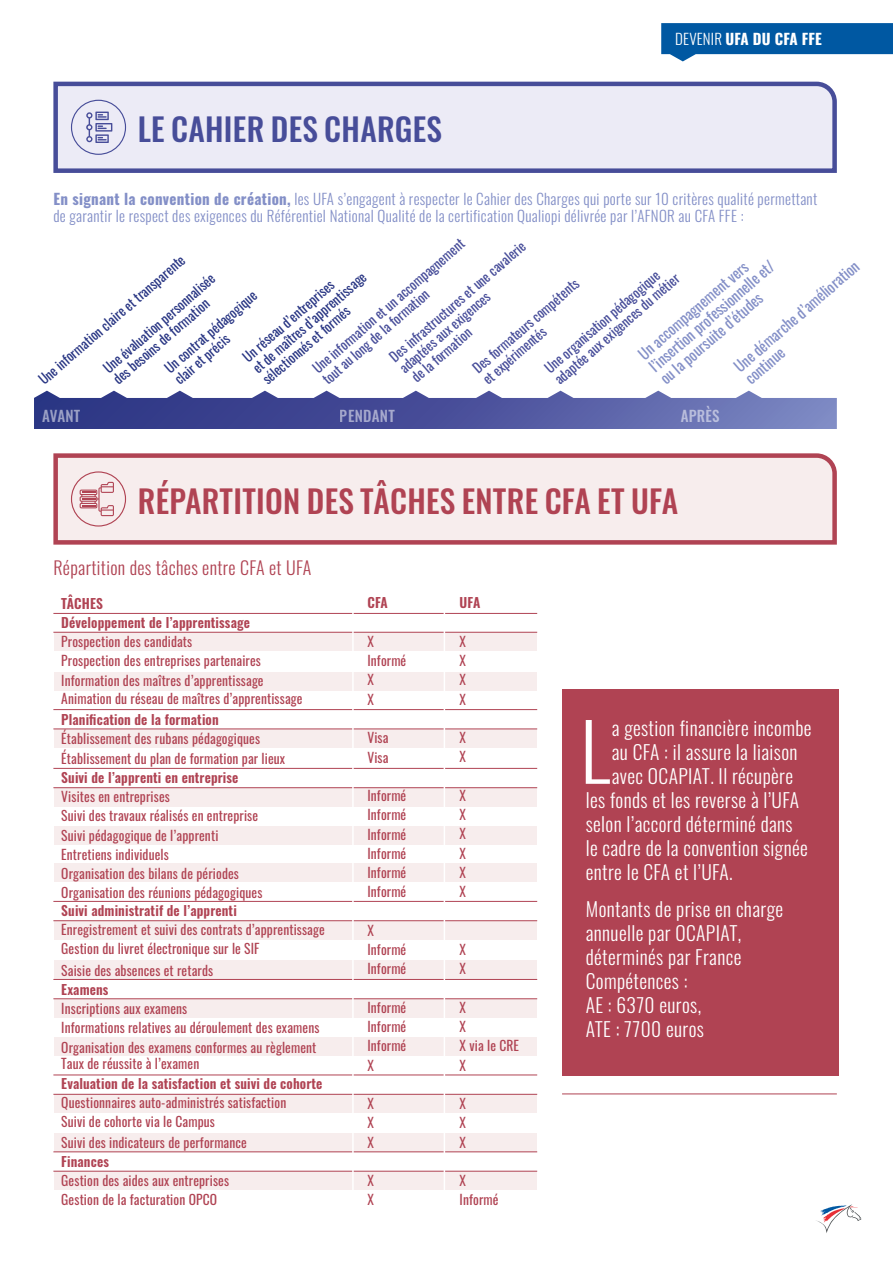
<style>
.page{position:relative;width:893px;height:1263px;background:#fff}
.page>*{position:absolute;margin:0;border:0;box-sizing:border-box;transform-origin:0 0}
.t1{font:300 78.75px "Oswald";color:#fff}
.t2{font:500 31.5px "Oswald";letter-spacing:.01em;color:#b04353}
.t3{font:500 31.5px "Oswald";letter-spacing:.01em;color:#474d99}
.t4{font:300 19.5px/24px "Oswald";letter-spacing:.02em;color:#fff}
.t5{font:300 18px "Oswald";letter-spacing:.02em;color:#b04353}
.t6{font:300 15px/17.2px "Oswald";letter-spacing:.02em;color:#838fc7}
.t7{font:15px/16.5px "Oswald";color:#838fc7}
.t8{font:700 15px "Oswald";letter-spacing:.005em;color:#fff}
.t9{font:500 15px "Oswald";letter-spacing:.015em;color:#fff}
.t10{font:13.5px/19.2px "Oswald";letter-spacing:.01em;color:#b04353}
.t11{font:13.5px/15px "Oswald";color:#474d99}
.t12{font:600 13.5px/19.2px "Oswald";letter-spacing:.01em;color:#b04353}
.t13{font:13.5px/15px "Oswald";color:#283583}
.s1{font-weight:300}
.s2{font-weight:700}
</style>
<div class="page">
<div style="left:562px;top:689px;width:276px;height:387px;background:#b04353"></div>
<div style="left:54px;top:632px;width:483px;height:19px;background:#f7eded"></div>
<div style="left:54px;top:672px;width:483px;height:19px;background:#f7eded"></div>
<div style="left:54px;top:729px;width:483px;height:19px;background:#f7eded"></div>
<div style="left:54px;top:788px;width:483px;height:18px;background:#f7eded"></div>
<div style="left:54px;top:826px;width:483px;height:18px;background:#f7eded"></div>
<div style="left:54px;top:863px;width:483px;height:19px;background:#f7eded"></div>
<div style="left:54px;top:921px;width:483px;height:18px;background:#f7eded"></div>
<div style="left:54px;top:961px;width:483px;height:18px;background:#f7eded"></div>
<div style="left:54px;top:999px;width:483px;height:18px;background:#f7eded"></div>
<div style="left:54px;top:1037px;width:483px;height:18px;background:#f7eded"></div>
<div style="left:54px;top:1094px;width:483px;height:18px;background:#f7eded"></div>
<div style="left:54px;top:1133px;width:483px;height:19px;background:#f7eded"></div>
<div style="left:54px;top:1171px;width:483px;height:18px;background:#f7eded"></div>
<svg style="left:53px;top:81px;width:784px;height:92px;background:#d9d9eb"></svg>
<svg style="left:53px;top:453px;width:784px;height:92px;background:#efdadc"></svg>
<svg style="left:34px;top:391px;width:803px;height:38px;background:#686fac"></svg>
<hr style="left:53px;top:613px;width:484px;height:1px;background:#b04353">
<hr style="left:53px;top:632px;width:484px;height:1px;background:#b04353">
<hr style="left:53px;top:709px;width:484px;height:1px;background:#b04353">
<hr style="left:53px;top:768px;width:484px;height:1px;background:#b04353">
<hr style="left:53px;top:979px;width:484px;height:1px;background:#b04353">
<hr style="left:53px;top:1074px;width:484px;height:1px;background:#b04353">
<hr style="left:53px;top:901px;width:484px;height:1px;background:#b04353">
<hr style="left:53px;top:1151px;width:484px;height:1px;background:#b04353">
<hr style="left:53px;top:728px;width:484px;height:1px;background:#b04353">
<hr style="left:53px;top:787px;width:484px;height:1px;background:#b04353">
<hr style="left:53px;top:998px;width:484px;height:1px;background:#b04353">
<hr style="left:53px;top:1094px;width:484px;height:1px;background:#b04353">
<hr style="left:53px;top:920px;width:484px;height:1px;background:#b04353">
<hr style="left:53px;top:1171px;width:484px;height:1px;background:#b04353">
<hr style="left:352px;top:592px;width:2px;height:632px;background:#fff">
<hr style="left:444px;top:592px;width:1px;height:632px;background:#fff">
<hr style="left:562px;top:1093px;width:275px;height:1px;background:#b04353">
<svg style="left:86px;top:112px;width:26px;height:31px"></svg>
<div style="left:71px;top:100px;width:55px;height:55px;border:1px solid #474d99;border-radius:50%"></div>
<svg style="left:80px;top:482px;width:34px;height:34px"></svg>
<div style="left:71px;top:471px;width:55px;height:56px;border:1px solid #b04353;border-radius:50%"></div>
<svg style="left:816px;top:1204px;width:45px;height:29px"></svg>
<svg style="left:661px;top:23px;width:232px;height:38px;background:#2c75b2"></svg>
<h2 class="t3" style="left:138px;top:102px;width:306px">LE CAHIER DES CHARGES</h2>
<p class="t8" style="left:675px;top:26px;width:148px"><span class="s1">DEVENIR</span> UFA DU CFA FFE</p>
<p class="t6" style="left:53px;top:188px;width:765px"><span class="s2">En signant la convention de création,</span> les UFA s’engagent à respecter le Cahier des Charges qui porte sur 10 critères qualité permettant de garantir le respect des exigences du Référentiel National Qualité de la certification Qualiopi délivrée par l’AFNOR au CFA FFE :</p>
<p class="t11" style="left:309px;top:363px;width:197px;rotate:-41deg">Une information et un accompagnement tout au long de la formation</p>
<p class="t11" style="left:386px;top:352px;width:176px;rotate:-41deg">Des infrastructures et une cavalerie adaptées aux exigences<br>de la formation</p>
<p class="t13" style="left:35px;top:375px;width:190px;rotate:-41deg">Une information claire et transparente</p>
<p class="t7" style="left:634px;top:349px;width:161px;rotate:-41deg">Un accompagnement vers l’insertion professionnelle et/ ou la poursuite d’études</p>
<p class="t7" style="left:730px;top:361px;width:161px;rotate:-41deg">Une démarche d’amélioration continue</p>
<p class="t11" style="left:541px;top:363px;width:162px;rotate:-41deg">Une organisation pédagogique adaptée aux exigences du métier</p>
<p class="t13" style="left:239px;top:352px;width:147px;rotate:-41deg">Un réseau d’entreprises<br>et de maîtres d’apprentissage sélectionnés et formés</p>
<p class="t13" style="left:100px;top:363px;width:144px;rotate:-41deg">Une évaluation personnalisée des besoins de formation</p>
<p class="t11" style="left:469px;top:363px;width:137px;rotate:-41deg">Des formateurs compétents et expérimentés</p>
<p class="t13" style="left:161px;top:363px;width:118px;rotate:-41deg">Un contrat pédagogique clair et précis</p>
<p class="t9" style="left:42px;top:402px;width:40px">AVANT</p>
<p class="t9" style="left:340px;top:402px;width:56px">PENDANT</p>
<p class="t9" style="left:681px;top:402px;width:41px">APRÈS</p>
<h2 class="t2" style="left:138px;top:473px;width:542px">RÉPARTITION DES TÂCHES ENTRE CFA ET UFA</h2>
<h3 class="t5" style="left:53px;top:551px;width:259px">Répartition des tâches entre CFA et UFA</h3>
<p class="t12" style="left:61px;top:592px;width:190px">TÂCHES<br>Développement de l’apprentissage</p>
<p class="t10" style="left:61px;top:631px;width:204px">Prospection des candidats<br>Prospection des entreprises partenaires<br>Information des maîtres d’apprentissage</p>
<p class="t10" style="left:61px;top:687px;width:243px">Animation du réseau de maîtres d’apprentissage</p>
<p class="t12" style="left:61px;top:709px;width:159px">Planification de la formation</p>
<p class="t10" style="left:61px;top:728px;width:225px">Établissement des rubans pédagogiques<br>Établissement du plan de formation par lieux</p>
<p class="t12" style="left:61px;top:766px;width:179px">Suivi de l’apprenti en entreprise</p>
<p class="t10" style="left:61px;top:786px;width:203px">Visites en entreprises<br>Suivi des travaux réalisés en entreprise Suivi pédagogique de l’apprenti Entretiens individuels<br>Organisation des bilans de périodes Organisation des réunions pédagogiques</p>
<p class="t12" style="left:61px;top:899px;width:177px">Suivi administratif de l’apprenti</p>
<p class="t10" style="left:61px;top:918px;width:265px">Enregistrement et suivi des contrats d’apprentissage<br>Gestion du livret électronique sur le SIF</p>
<p class="t10" style="left:61px;top:959px;width:153px">Saisie des absences et retards</p>
<p class="t12" style="left:61px;top:978px;width:49px">Examens</p>
<p class="t10" style="left:61px;top:998px;width:260px">Inscriptions aux examens<br>Informations relatives au déroulement des examens<br>Organisation des examens conformes au règlement</p>
<p class="t10" style="left:61px;top:1053px;width:139px">Taux de réussite à l’examen</p>
<p class="t12" style="left:61px;top:1072px;width:263px">Evaluation de la satisfaction et suivi de cohorte</p>
<p class="t10" style="left:61px;top:1091px;width:226px">Questionnaires auto-administrés satisfaction<br>Suivi de cohorte via le Campus</p>
<p class="t10" style="left:61px;top:1131px;width:187px">Suivi des indicateurs de performance</p>
<p class="t12" style="left:61px;top:1150px;width:49px">Finances</p>
<p class="t10" style="left:61px;top:1170px;width:169px">Gestion des aides aux entreprises<br>Gestion de la facturation OPCO</p>
<p class="t12" style="left:367px;top:592px;width:22px">CFA</p>
<p class="t10" style="left:367px;top:630px;width:40px">X<br>Informé<br>X<br>X</p>
<p class="t10" style="left:367px;top:727px;width:23px">Visa<br>Visa</p>
<p class="t10" style="left:367px;top:784px;width:40px;text-align:justify">Informé Informé Informé Informé Informé Informé</p>
<p class="t10" style="left:367px;top:919px;width:40px">X<br>Informé<br>Informé</p>
<p class="t10" style="left:367px;top:996px;width:40px;text-align:justify">Informé Informé Informé X</p>
<p class="t10" style="left:367px;top:1093px;width:8px;text-align:justify">X X X</p>
<p class="t10" style="left:367px;top:1170px;width:8px">X<br>X</p>
<p class="t12" style="left:460px;top:592px;width:22px">UFA</p>
<p class="t10" style="left:460px;top:630px;width:8px;text-align:justify">X X X X</p>
<p class="t10" style="left:460px;top:727px;width:8px">X<br>X</p>
<p class="t10" style="left:460px;top:784px;width:8px;text-align:justify">X X X X X X</p>
<p class="t10" style="left:460px;top:938px;width:8px">X<br>X</p>
<p class="t10" style="left:460px;top:996px;width:61px">X<br>X<br>X via le CRE<br>X</p>
<p class="t10" style="left:460px;top:1092px;width:8px;text-align:justify">X X X</p>
<p class="t10" style="left:460px;top:1169px;width:40px">X<br>Informé</p>
<h1 class="t1" style="left:580px;top:682px;width:32px">L</h1>
<h3 class="t4" style="left:612px;top:714px;width:201px">a gestion financière incombe</h3>
<h3 class="t4" style="left:612px;top:738px;width:187px">au CFA : il assure la liaison</h3>
<h3 class="t4" style="left:612px;top:762px;width:183px">avec OCAPIAT. Il récupère</h3>
<h3 class="t4" style="left:586px;top:786px;width:215px">les fonds et les reverse à l’UFA</h3>
<h3 class="t4" style="left:586px;top:810px;width:208px">selon l’accord déterminé dans</h3>
<h3 class="t4" style="left:586px;top:834px;width:224px">le cadre de la convention signée</h3>
<h3 class="t4" style="left:586px;top:858px;width:148px">entre le CFA et l’UFA.</h3>
<h3 class="t4" style="left:586px;top:895px;width:199px">Montants de prise en charge annuelle par OCAPIAT, déterminés par France<br>Compétences :<br>AE : 6370 euros,<br>ATE : 7700 euros</h3>
</div>
